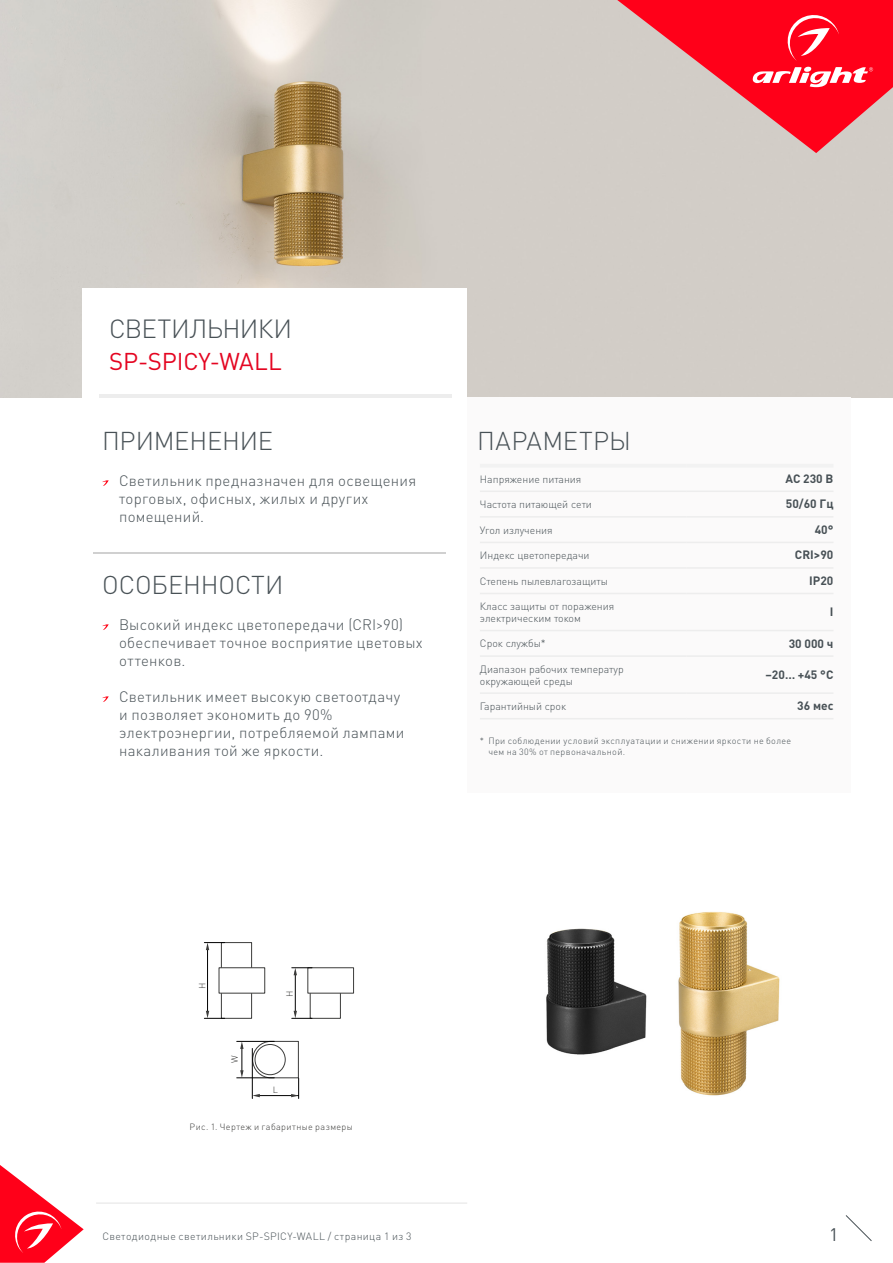
<style>
.page{position:relative;width:893px;height:1263px;background:#fff}
.page>*{position:absolute;margin:0;border:0;box-sizing:border-box;transform-origin:0 0}
.t1{font:300 25.95px "DIN Pro";letter-spacing:-.025em;color:#485156}
.t2{font:300 25.5px "DIN Pro";letter-spacing:-.005em;color:#485156}
.t3{font:300 25.5px "DIN Pro";letter-spacing:.015em;color:#485156}
.t4{font:24px "DIN Pro";letter-spacing:-.005em;color:#e40521}
.t5{font:18px "DIN Pro";color:#485156}
.t6{font:300 15px/18px "DIN Pro";letter-spacing:.02em;color:#485156}
.t7{font:700 12px "DIN Pro";color:#485156}
.t8{font:300 10.5px/12px "DIN Pro";color:#485156}
.t9{font:300 10.5px "DIN Pro";letter-spacing:.035em;color:#485156}
.t10{font:300 9px/10.5px "DIN Pro";letter-spacing:.04em;color:#485156}
.t11{font:300 9px "DIN Pro";letter-spacing:.04em;color:#3c3c3b}
</style>
<div class="page">
<svg style="left:845px;top:1215px;width:27px;height:26px"></svg>
<hr style="left:96px;top:1203px;width:371px;height:1px;background:#e3e3e3">
<img style="left:0;top:0;width:893px;height:397px">
<div style="left:467px;top:397px;width:383px;height:396px;background:#fbfafa"></div>
<hr style="left:480px;top:464px;width:206px;height:4px;background:#f2f2f2">
<hr style="left:686px;top:464px;width:147px;height:4px;background:#f2f2f2">
<hr style="left:480px;top:490px;width:206px;height:2px;background:#ededed">
<hr style="left:686px;top:490px;width:147px;height:2px;background:#ededed">
<hr style="left:480px;top:516px;width:206px;height:2px;background:#ededed">
<hr style="left:686px;top:516px;width:147px;height:2px;background:#ededed">
<hr style="left:480px;top:542px;width:206px;height:1px;background:#ededed">
<hr style="left:686px;top:542px;width:147px;height:1px;background:#ededed">
<hr style="left:480px;top:655px;width:206px;height:2px;background:#ededed">
<hr style="left:686px;top:655px;width:147px;height:2px;background:#ededed">
<hr style="left:480px;top:692px;width:206px;height:2px;background:#ededed">
<hr style="left:686px;top:692px;width:147px;height:2px;background:#ededed">
<hr style="left:480px;top:567px;width:206px;height:2px;background:#ededed">
<hr style="left:686px;top:567px;width:147px;height:2px;background:#ededed">
<hr style="left:480px;top:593px;width:206px;height:1px;background:#ededed">
<hr style="left:686px;top:593px;width:147px;height:1px;background:#ededed">
<hr style="left:480px;top:630px;width:206px;height:1px;background:#ededed">
<hr style="left:686px;top:630px;width:147px;height:1px;background:#ededed">
<hr style="left:480px;top:718px;width:206px;height:1px;background:#ededed">
<hr style="left:686px;top:718px;width:147px;height:1px;background:#ededed">
<div style="left:82px;top:288px;width:384px;height:117px;background:#fff"></div>
<hr style="left:99px;top:394px;width:352px;height:3px;background:#ededed">
<svg style="left:102px;top:480px;width:7px;height:6px"></svg>
<svg style="left:102px;top:624px;width:7px;height:6px"></svg>
<svg style="left:102px;top:696px;width:7px;height:6px"></svg>
<hr style="left:94px;top:552px;width:352px;height:1px;background:#d0d0d0">
<img style="left:678px;top:912px;width:102px;height:184px">
<img style="left:546px;top:928px;width:101px;height:127px">
<div style="left:221px;top:942px;width:31px;height:77px;border:1px solid #3c3c3b"></div>
<div style="left:219px;top:967px;width:46px;height:26px;background:#fff;border:1px solid #3c3c3b"></div>
<div style="left:310px;top:972px;width:31px;height:47px;border:1px solid #3c3c3b"></div>
<div style="left:307px;top:967px;width:47px;height:26px;background:#fff;border:1px solid #3c3c3b"></div>
<hr style="left:237px;top:1041px;width:37px;height:1px;background:#000">
<hr style="left:237px;top:1077px;width:37px;height:1px;background:#000">
<hr style="left:295px;top:971px;width:1px;height:43px;background:#000">
<svg style="left:292px;top:967px;width:20px;height:8px"></svg>
<svg style="left:292px;top:1011px;width:20px;height:8px"></svg>
<svg style="left:252px;top:1041px;width:47px;height:57px"></svg>
<hr style="left:207px;top:949px;width:1px;height:65px;background:#000">
<svg style="left:204px;top:942px;width:21px;height:8px"></svg>
<svg style="left:204px;top:1011px;width:21px;height:8px"></svg>
<svg style="left:240px;top:1041px;width:4px;height:37px"></svg>
<svg style="left:617px;top:0;width:276px;height:153px;background:#ec5f6a"></svg>
<svg style="left:0;top:1165px;width:84px;height:98px"></svg>
<h1 class="t1" style="left:109px;top:311px;width:185px">СВЕТИЛЬНИКИ</h1>
<h3 class="t4" style="left:109px;top:345px;width:174px">SP-SPICY-WALL</h3>
<h2 class="t2" style="left:102px;top:423px;width:172px">ПРИМЕНЕНИЕ</h2>
<p class="t6" style="left:119px;top:471px;width:299px">Светильник предназначен для освещения торговых, офисных, жилых и других помещений.</p>
<h2 class="t2" style="left:102px;top:567px;width:183px">ОСОБЕННОСТИ</h2>
<p class="t6" style="left:119px;top:615px;width:305px">Высокий индекс цветопередачи (CRI&gt;90) обеспечивает точное восприятие цветовых оттенков.</p>
<p class="t6" style="left:119px;top:687px;width:287px">Светильник имеет высокую светоотдачу и позволяет экономить до 90% электроэнергии, потребляемой лампами накаливания той же яркости.</p>
<h2 class="t3" style="left:477px;top:423px;width:155px">ПАРАМЕТРЫ</h2>
<p class="t8" style="left:480px;top:472px;width:103px">Напряжение питания</p>
<p class="t7" style="left:785px;top:468px;width:49px">AC 230 В</p>
<p class="t8" style="left:480px;top:498px;width:114px">Частота питающей сети</p>
<p class="t7" style="left:786px;top:494px;width:49px">50/60 Гц</p>
<p class="t8" style="left:480px;top:523px;width:74px">Угол излучения</p>
<p class="t7" style="left:815px;top:519px;width:20px">40°</p>
<p class="t8" style="left:480px;top:549px;width:111px">Индекс цветопередачи</p>
<p class="t7" style="left:795px;top:545px;width:40px">CRI&gt;90</p>
<p class="t8" style="left:480px;top:574px;width:130px">Степень пылевлагозащиты</p>
<p class="t7" style="left:809px;top:571px;width:26px">IP20</p>
<p class="t8" style="left:480px;top:600px;width:136px">Класс защиты от поражения электрическим током</p>
<p class="t7" style="left:830px;top:602px;width:5px">I</p>
<p class="t8" style="left:480px;top:637px;width:67px">Срок службы*</p>
<p class="t7" style="left:789px;top:633px;width:46px">30 000 ч</p>
<p class="t8" style="left:480px;top:662px;width:145px">Диапазон рабочих температур окружающей среды</p>
<p class="t7" style="left:765px;top:664px;width:69px">–20… +45 °С</p>
<p class="t8" style="left:480px;top:700px;width:88px">Гарантийный срок</p>
<p class="t7" style="left:797px;top:696px;width:38px">36 мес</p>
<p class="t10" style="left:488px;top:735px;width:304px;text-indent:-9px">* При соблюдении условий эксплуатации и снижении яркости не более чем на 30% от первоначальной.</p>
<p class="t11" style="left:196px;top:989px;width:8px;rotate:-90deg">H</p>
<p class="t11" style="left:228px;top:1063px;width:9px;rotate:-90deg">W</p>
<p class="t11" style="left:284px;top:997px;width:8px;rotate:-90deg">H</p>
<p class="t11" style="left:273px;top:1084px;width:7px">L</p>
<p class="t11" style="left:190px;top:1120px;width:165px">Рис. 1. Чертеж и габаритные размеры</p>
<p class="t9" style="left:102px;top:1229px;width:311px">Светодиодные светильники SP-SPICY-WALL / страница 1 из 3</p>
<p class="t5" style="left:829px;top:1222px;width:11px">1</p>
</div>
